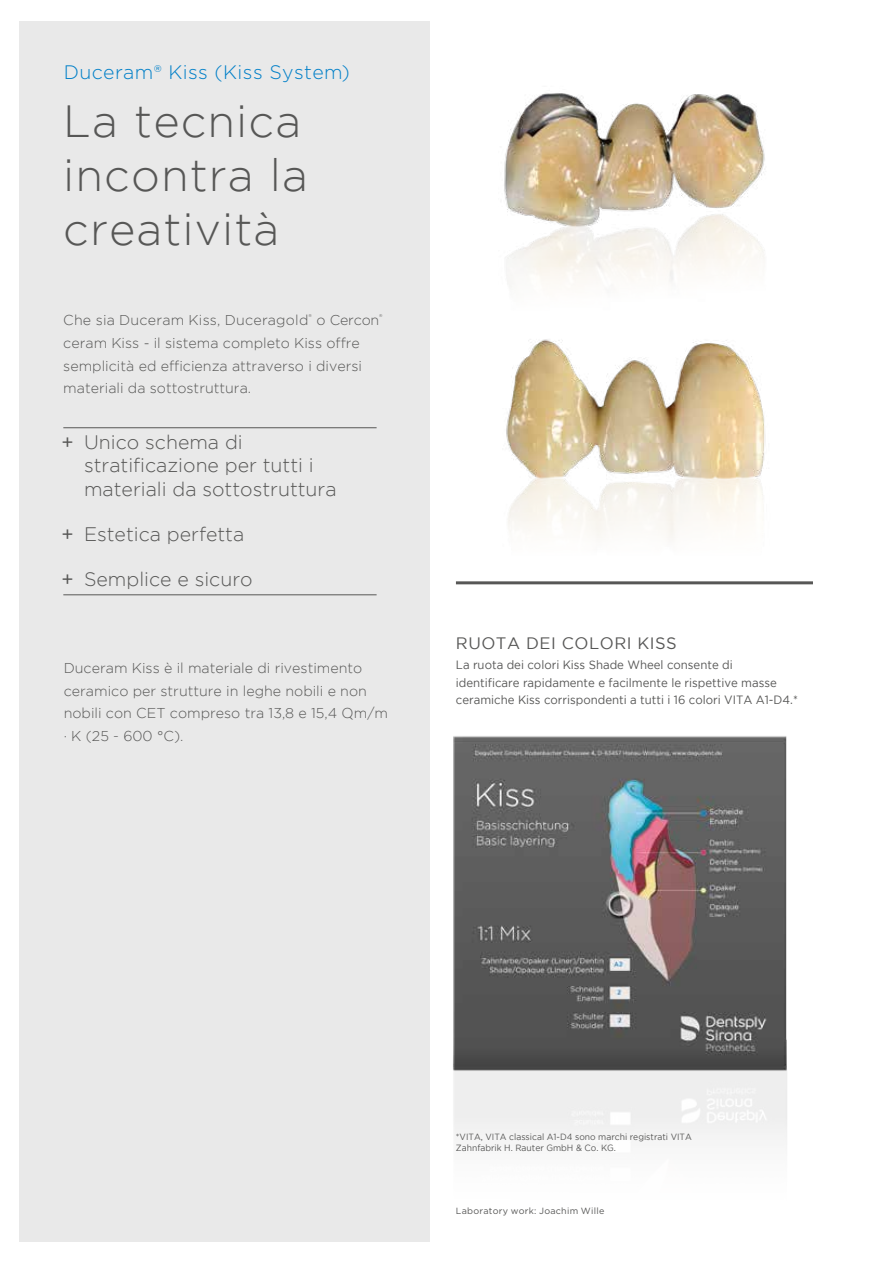
<style>
.page{position:relative;width:892px;height:1263px;background:#fff}
.page>*{position:absolute;margin:0;border:0;box-sizing:border-box;transform-origin:0 0}
.t1{font:300 45px/54px "Gotham";letter-spacing:.025em;color:#575756}
.t2{font:300 19.5px/23.4px "Gotham";color:#575756}
.t3{font:300 19.5px "Gotham";letter-spacing:.02em;color:#007fc8}
.t4{font:16.5px "Gotham";letter-spacing:.03em;color:#575756}
.t5{font:300 14.25px/22.5px "Gotham";color:#575756}
.t6{font:12px/17.7px "Gotham";color:#575756;scale:.95 1}
.t7{font:9px/10.8px "Gotham";color:#575756;scale:.95 1}
.t8{font:9px "Gotham";letter-spacing:.03em;color:#575756}
.s1{font-style:inherit}
.s2{font-weight:400}
</style>
<div class="page">
<img style="left:429px;top:676px;width:358px;height:549px">
<img style="left:506px;top:431px;width:307px;height:152px">
<img style="left:504px;top:93px;width:261px;height:338px">
<hr style="left:455px;top:581px;width:357px;height:3px;background:#575756">
<div style="left:19px;top:21px;width:410px;height:1221px;background:#e9e9e9"></div>
<hr style="left:63px;top:427px;width:313px;height:1px;background:#575756">
<hr style="left:63px;top:594px;width:313px;height:1px;background:#575756">
<h2 class="t3" style="left:64px;top:60px;width:287px">Duceram® Kiss (Kiss System)</h2>
<h1 class="t1" style="left:63px;top:93px;width:246px">La tecnica incontra la creatività</h1>
<p class="t5" style="left:63px;top:309px;width:320px">Che sia <span class="s1">Duceram Kiss, Duceragold</span><sup>®</sup> <span class="s1">o Cercon</span><sup>® </sup><span class="s1">ceram Kiss -</span> il sistema completo Kiss offre semplicità ed efficienza attraverso i diversi materiali da sottostruttura<span class="s1">.</span></p>
<h2 class="t2" style="left:84px;top:430px;width:254px;text-indent:-23px"><span class="s2">+</span> Unico schema di stratificazione per tutti i materiali da sottostruttura</h2>
<h2 class="t2" style="left:61px;top:522px;width:184px"><span class="s2">+</span> Estetica perfetta</h2>
<h2 class="t2" style="left:61px;top:567px;width:193px"><span class="s2">+</span> <span class="s1">S</span>emplice e sicuro</h2>
<p class="t5" style="left:64px;top:657px;width:325px">Duceram Kiss è il materiale di rivestimento ceramico per strutture in leghe nobili e non nobili con CET compreso tra 13,8 e 15,4 µm/m · K (25 - 600 °C).</p>
<p class="t4" style="left:455px;top:634px;width:222px">RUOTA DEI COLORI <span class="s1">KISS</span></p>
<p class="t6" style="left:455px;top:655px;width:361px">La ruota dei colori Kiss Shade Wheel consente di identificare rapidamente e facilmente le rispettive masse ceramiche Kiss corrispondenti a tutti i 16 colori VITA A1-D4.*</p>
<p class="t7" style="left:455px;top:1131px;width:250px">*VITA, VITA classical A1-D4 sono marchi registrati VITA<br>Zahnfabrik H. Rauter GmbH &amp; Co. KG.</p>
<p class="t8" style="left:455px;top:1205px;width:150px">Laboratory work: Joachim Wille</p>
</div>
